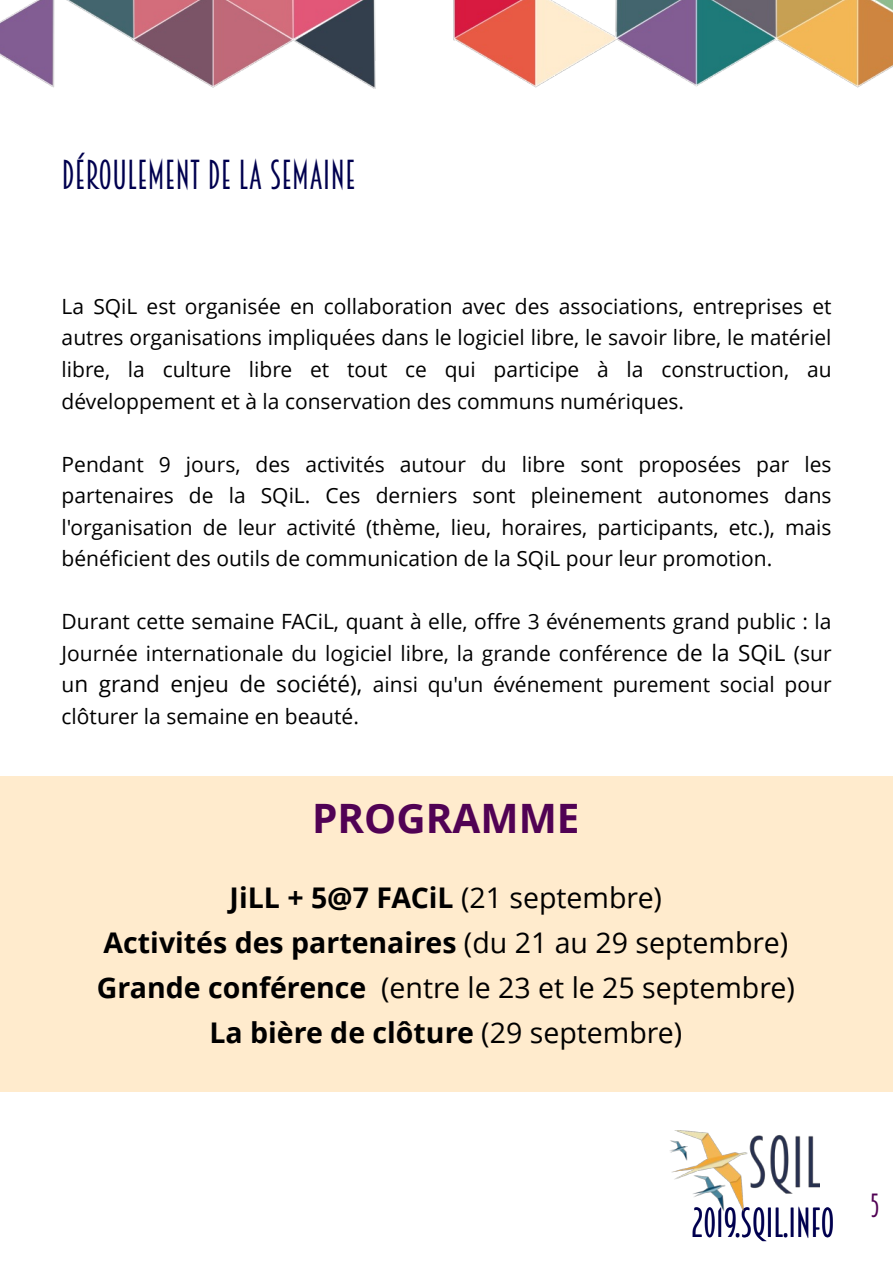
<style>
.page{position:relative;width:893px;height:1263px;background:#fff}
.page>*{position:absolute;margin:0;border:0;box-sizing:border-box;transform-origin:0 0}
.t1{font:700 40.5px "Open Sans";color:#510254}
.t2{font:37.5px "Breamcatcher";color:#00004f}
.t3{font:30px "Breamcatcher";color:#510254}
.t4{font:28.5px/45px "Open Sans";color:#000;text-align:center}
.t5{font:21px/31.5px "Open Sans";color:#000;text-align:justify}
.s1{font-size:22.5px}
.s2{font-weight:700}
</style>
<div class="page">
<div style="left:0;top:776px;width:893px;height:316px;background:#ffebcd"></div>
<img style="left:670px;top:1131px;width:150px;height:80px">
<img style="left:0;top:0;width:893px;height:89px">
<h2 class="t2" style="left:62px;top:153px;width:295px">DÉROULEMENT DE LA SEMAINE</h2>
<p class="t5" style="left:62px;top:290px;width:771px">La SQiL est organisée en collaboration avec des associations, entreprises et autres organisations impliquées dans le logiciel libre, le savoir libre, le matériel libre, la culture libre et tout ce qui participe à la construction, au développement et à la conservation des communs numériques.</p>
<p class="t5" style="left:62px;top:448px;width:771px">Pendant 9 jours, des activités autour du libre sont proposées par les partenaires de la SQiL. Ces derniers sont pleinement autonomes dans l'organisation de leur activité (thème, lieu, horaires, participants, etc.), mais bénéficient des outils de communication de la SQiL pour leur promotion.</p>
<p class="t5" style="left:62px;top:605px;width:771px">Durant cette semaine FACiL, quant à elle, offre 3 événements grand public : la Journée internationale du logiciel libre, la grande conférence <span class="s1">de la SQiL</span> (sur u<span class="s1">n grand enjeu de société),</span> ainsi qu'un événement purement social pour clôturer la semaine en beauté.</p>
<h1 class="t1" style="left:312px;top:790px;width:269px">PROGRAMME</h1>
<h3 class="t4" style="left:97px;top:874px;width:699px"><span class="s2">JiLL + 5@7 FACiL</span> (21 septembre)<br><span class="s2">Activités des partenaires</span> (du 21 au 29 septembre)<br><span class="s2">Grande conférence</span> (entre le 23 et le 25 septembre)<br><span class="s2">La bière de clôture</span> (29 septembre)</h3>
<h2 class="t2" style="left:691px;top:1201px;width:145px">2019.SQIL.INFO</h2>
<h3 class="t3" style="left:870px;top:1188px;width:11px">5</h3>
</div>
